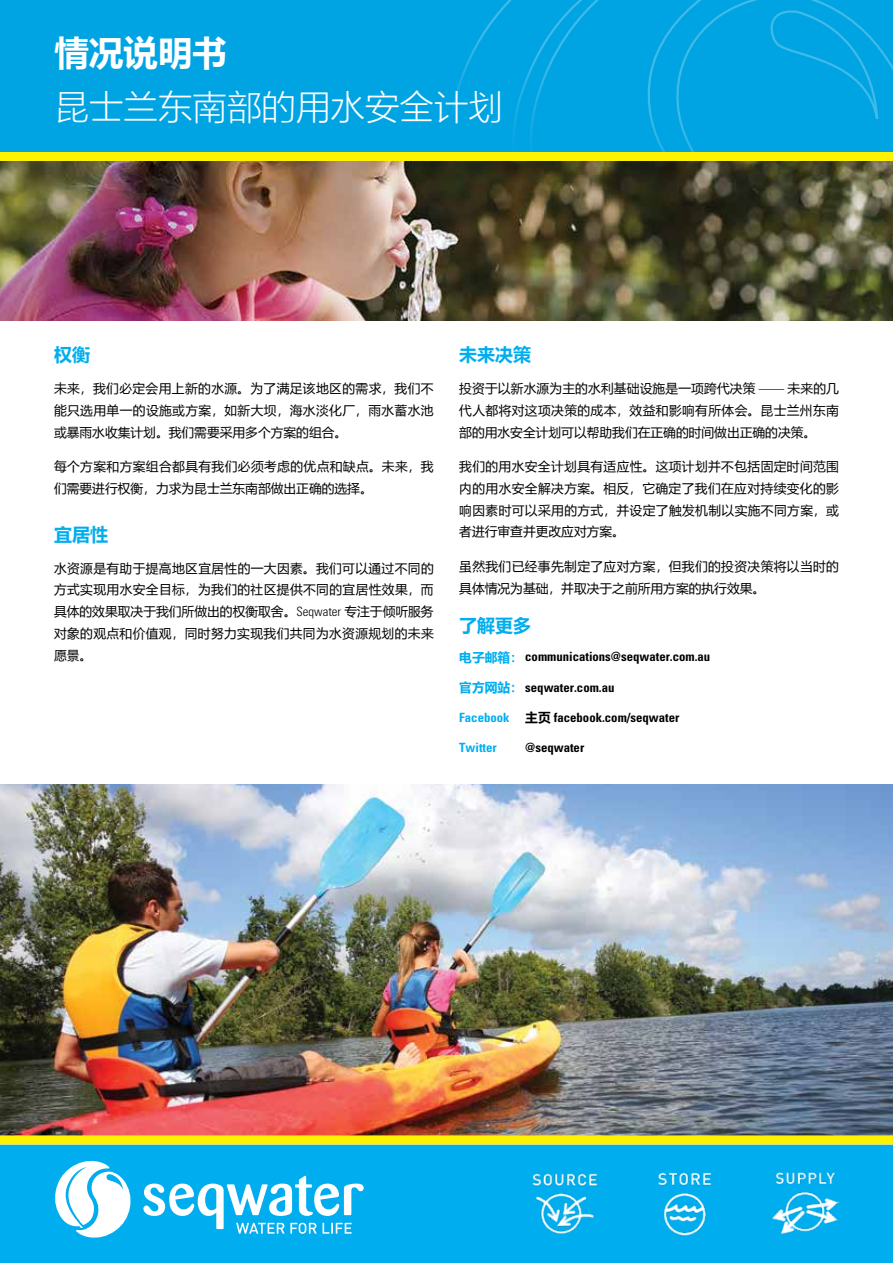
<style>
.page{position:relative;width:893px;height:1263px;background:#fff}
.page>*{position:absolute;margin:0;border:0;box-sizing:border-box;transform-origin:0 0}
.t1{font:34.5px "Microsoft Ya Hei UI Light";color:#fff}
.t2{font:700 34.5px "Microsoft Ya Hei UI";color:#fff}
.t3{font:700 18px "Microsoft Ya Hei UI";color:#00aeef}
.t4{font:12.75px/21.8px "Microsoft Ya Hei UI";letter-spacing:.03em;color:#000;text-align:justify}
.t5{font:700 condensed 12.75px "Univers LT Std";color:#000}
.t6{font:700 condensed 12.75px "Univers LT Std";color:#00aeef}
.s1{font-family:"Univers LT Std";font-weight:300;font-stretch:condensed}
.s2{font-family:"Microsoft Ya Hei UI";font-stretch:normal;color:#00aeef}
.s3{color:#00aeef}
.s4{font-family:"Microsoft Ya Hei UI";font-stretch:normal}
</style>
<div class="page">
<img style="left:0;top:784px;width:893px;height:351px">
<div style="left:0;top:0;width:893px;height:152px;background:#00a4e3"></div>
<svg style="left:452px;top:0;width:441px;height:152px"></svg>
<div style="left:0;top:152px;width:893px;height:9px;background:#fff200"></div>
<img style="left:0;top:161px;width:893px;height:160px">
<div style="left:0;top:1144px;width:893px;height:119px;background:#00aeef"></div>
<img style="left:531px;top:1172px;width:67px;height:63px">
<img style="left:657px;top:1171px;width:56px;height:64px">
<img style="left:771px;top:1171px;width:68px;height:64px">
<div style="left:0;top:1135px;width:893px;height:9px;background:#fff200"></div>
<svg style="left:143px;top:1176px;width:221px;height:58px"></svg>
<svg style="left:54px;top:1160px;width:78px;height:79px"></svg>
<h1 class="t2" style="left:55px;top:28px;width:174px">情况说明书</h1>
<h1 class="t1" style="left:55px;top:83px;width:450px">昆士兰东南部的用水安全计划</h1>
<h2 class="t3" style="left:54px;top:342px;width:37px">权衡</h2>
<p class="t4" style="left:54px;top:377px;width:381px">未来，我们必定会用上新的水源。为了满足该地区的需求，我们不能只选用单一的设施或方案，如新大坝，海水淡化厂，雨水蓄水池或暴雨水收集计划。我们需要采用多个方案的组合。</p>
<p class="t4" style="left:54px;top:455px;width:381px">每个方案和方案组合都具有我们必须考虑的优点和缺点。未来，我们需要进行权衡，力求为昆士兰东南部做出正确的选择。</p>
<h2 class="t3" style="left:54px;top:521px;width:55px">宜居性</h2>
<p class="t4" style="left:54px;top:557px;width:381px">水资源是有助于提高地区宜居性的一大因素。我们可以通过不同的方式实现用水安全目标，为我们的社区提供不同的宜居性效果，而具体的效果取决于我们所做出的权衡取舍。<span class="s1">Seqwater</span> 专注于倾听服务对象的观点和价值观，同时努力实现我们共同为水资源规划的未来愿景。</p>
<h2 class="t3" style="left:459px;top:342px;width:73px">未来决策</h2>
<p class="t4" style="left:459px;top:377px;width:381px">投资于以新水源为主的水利基础设施是一项跨代决策 <span class="s1">——</span> 未来的几代人都将对这项决策的成本，效益和影响有所体会。昆士兰州东南部的用水安全计划可以帮助我们在正确的时间做出正确的决策。</p>
<p class="t4" style="left:459px;top:455px;width:381px">我们的用水安全计划具有适应性。这项计划并不包括固定时间范围内的用水安全解决方案。相反，它确定了我们在应对持续变化的影响因素时可以采用的方式，并设定了触发机制以实施不同方案，或者进行审查并更改应对方案。</p>
<p class="t4" style="left:459px;top:555px;width:381px">虽然我们已经事先制定了应对方案，但我们的投资决策将以当时的具体情况为基础，并取决于之前所用方案的执行效果。</p>
<h2 class="t3" style="left:459px;top:613px;width:73px">了解更多</h2>
<p class="t5" style="left:459px;top:649px;width:253px"><span class="s2">电子邮箱：</span> communications@seqwater.com.au</p>
<p class="t5" style="left:459px;top:679px;width:157px"><span class="s2">官方网站：</span> seqwater.com.au</p>
<p class="t5" style="left:459px;top:709px;width:222px"><span class="s3">Facebook</span> <span class="s4">主页</span> facebook.com/seqwater</p>
<p class="t6" style="left:459px;top:740px;width:39px">Twitter</p>
<p class="t5" style="left:525px;top:740px;width:61px">@seqwater</p>
</div>
